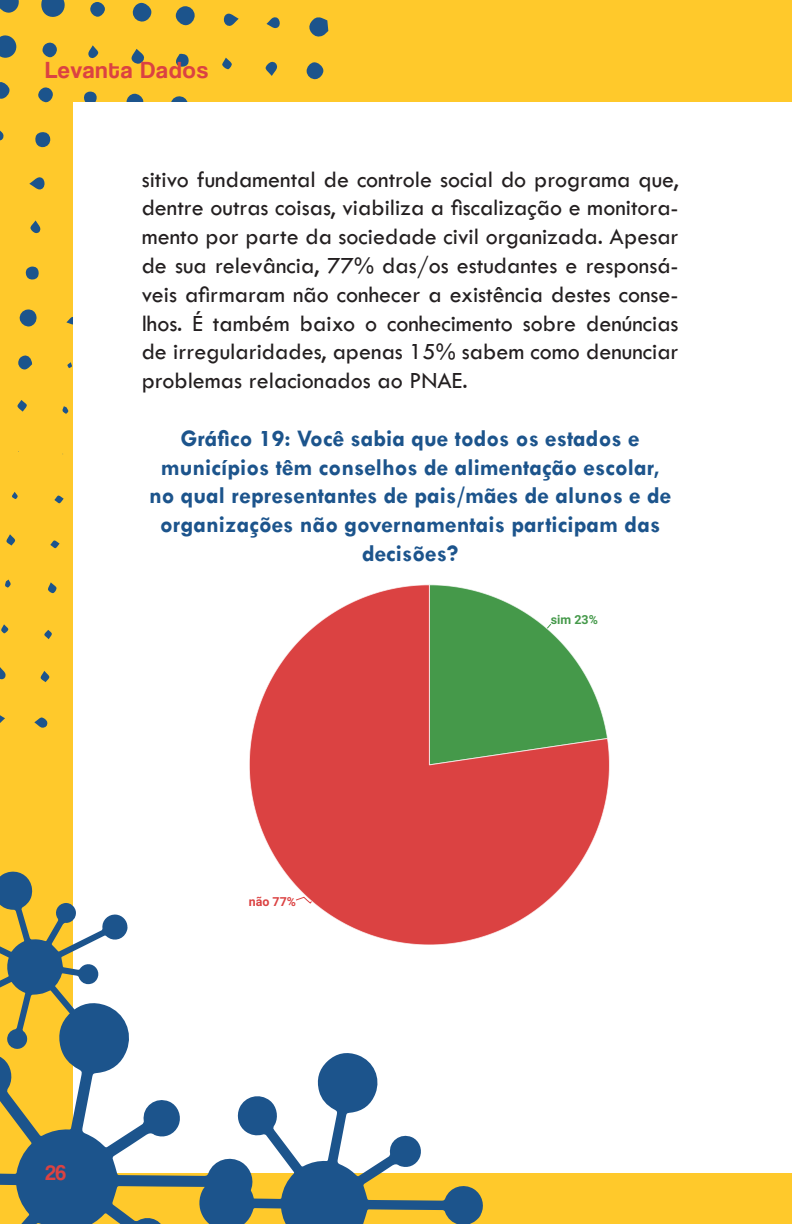
<style>
.page{position:relative;width:792px;height:1224px;background:#ffc92b}
.page>*{position:absolute;margin:0;border:0;box-sizing:border-box;transform-origin:0 0}
.t1{font:24px/28.8px "Tw Cen";color:#231f20;text-align:justify}
.t2{font:700 24px/28.8px "Tw Cen";color:#1c548c;text-align:center}
.t3{font:24px "Coolvetica Rg";letter-spacing:.05em;color:#db4242}
.t4{font:22px "Coolvetica Rg";color:#db4242}
.t5{font:700 12.4px "Roboto";color:#45994a}
.t6{font:700 12.4px "Roboto";color:#db4242}
</style>
<div class="page">
<svg style="left:309px;top:17px;width:19px;height:20px"></svg>
<svg style="left:41px;top:0;width:24px;height:17px"></svg>
<svg style="left:0;top:35px;width:17px;height:23px"></svg>
<svg style="left:0;top:0;width:19px;height:13px"></svg>
<div style="left:176px;top:6px;width:19px;height:20px;background:#1c548c;border-radius:50%"></div>
<svg style="left:132px;top:2px;width:20px;height:20px"></svg>
<svg style="left:171px;top:96px;width:17px;height:6px"></svg>
<div style="left:127px;top:94px;width:17px;height:17px;background:#1c548c;border-radius:8px"></div>
<svg style="left:19px;top:309px;width:18px;height:18px"></svg>
<svg style="left:306px;top:62px;width:18px;height:18px"></svg>
<svg style="left:0;top:82px;width:10px;height:17px"></svg>
<svg style="left:35px;top:132px;width:16px;height:15px"></svg>
<svg style="left:38px;top:87px;width:15px;height:16px"></svg>
<div style="left:90px;top:2px;width:15px;height:15px;background:#1c548c;border-radius:50%"></div>
<svg style="left:18px;top:355px;width:14px;height:15px"></svg>
<svg style="left:42px;top:42px;width:15px;height:15px"></svg>
<svg style="left:25px;top:266px;width:14px;height:14px"></svg>
<svg style="left:176px;top:53px;width:13px;height:14px"></svg>
<svg style="left:224px;top:14px;width:15px;height:12px"></svg>
<svg style="left:84px;top:91px;width:13px;height:11px"></svg>
<svg style="left:29px;top:177px;width:16px;height:13px"></svg>
<svg style="left:131px;top:49px;width:13px;height:15px"></svg>
<svg style="left:266px;top:61px;width:12px;height:15px"></svg>
<svg style="left:30px;top:220px;width:11px;height:14px"></svg>
<svg style="left:0;top:130px;width:4px;height:11px"></svg>
<svg style="left:34px;top:717px;width:14px;height:11px"></svg>
<svg style="left:0;top:667px;width:6px;height:13px"></svg>
<svg style="left:0;top:715px;width:5px;height:8px"></svg>
<svg style="left:267px;top:17px;width:13px;height:11px"></svg>
<svg style="left:88px;top:45px;width:10px;height:13px"></svg>
<svg style="left:17px;top:400px;width:10px;height:12px"></svg>
<svg style="left:222px;top:58px;width:10px;height:11px"></svg>
<svg style="left:48px;top:582px;width:9px;height:11px"></svg>
<svg style="left:40px;top:671px;width:9px;height:11px"></svg>
<svg style="left:6px;top:534px;width:9px;height:12px"></svg>
<svg style="left:50px;top:540px;width:10px;height:9px"></svg>
<svg style="left:54px;top:495px;width:10px;height:9px"></svg>
<svg style="left:66px;top:317px;width:8px;height:8px"></svg>
<svg style="left:1px;top:624px;width:7px;height:10px"></svg>
<svg style="left:44px;top:630px;width:8px;height:9px"></svg>
<svg style="left:62px;top:406px;width:6px;height:8px"></svg>
<svg style="left:12px;top:492px;width:6px;height:7px"></svg>
<svg style="left:5px;top:580px;width:6px;height:8px"></svg>
<svg style="left:67px;top:362px;width:5px;height:6px"></svg>
<div style="left:74px;top:102px;width:718px;height:1070px;background:#fff"></div>
<svg style="left:0;top:871px;width:128px;height:130px"></svg>
<svg style="left:255px;top:1053px;width:230px;height:171px"></svg>
<svg style="left:0;top:1001px;width:255px;height:223px"></svg>
<svg style="left:249px;top:584px;width:361px;height:361px"></svg>
<p class="t3" style="left:45px;top:56px;width:164px">Levanta Dados</p>
<p class="t1" style="left:142px;top:165px;width:538px">sitivo fundamental de controle social do programa que, dentre outras coisas, viabiliza a fiscalização e monitora&shy;mento por parte da sociedade civil organizada. Apesar de sua relevância, 77% das/os estudantes e responsá&shy;veis afirmaram não conhecer a existência destes conse&shy;lhos. É também baixo o conhecimento sobre denúncias de irregularidades, apenas 15% sabem como denunciar problemas relacionados ao PNAE.</p>
<p class="t2" style="left:149px;top:423px;width:524px">Gráfico 19: Você sabia que todos os estados e municípios têm conselhos de alimentação escolar, no qual representantes de pais/mães de alunos e de organizações não governamentais participam das decisões?</p>
<p class="t4" style="left:45px;top:1160px;width:22px">26</p>
<p class="t6" style="left:249px;top:893px;width:49px">não 77%</p>
<p class="t5" style="left:551px;top:611px;width:48px">sim 23%</p>
</div>
